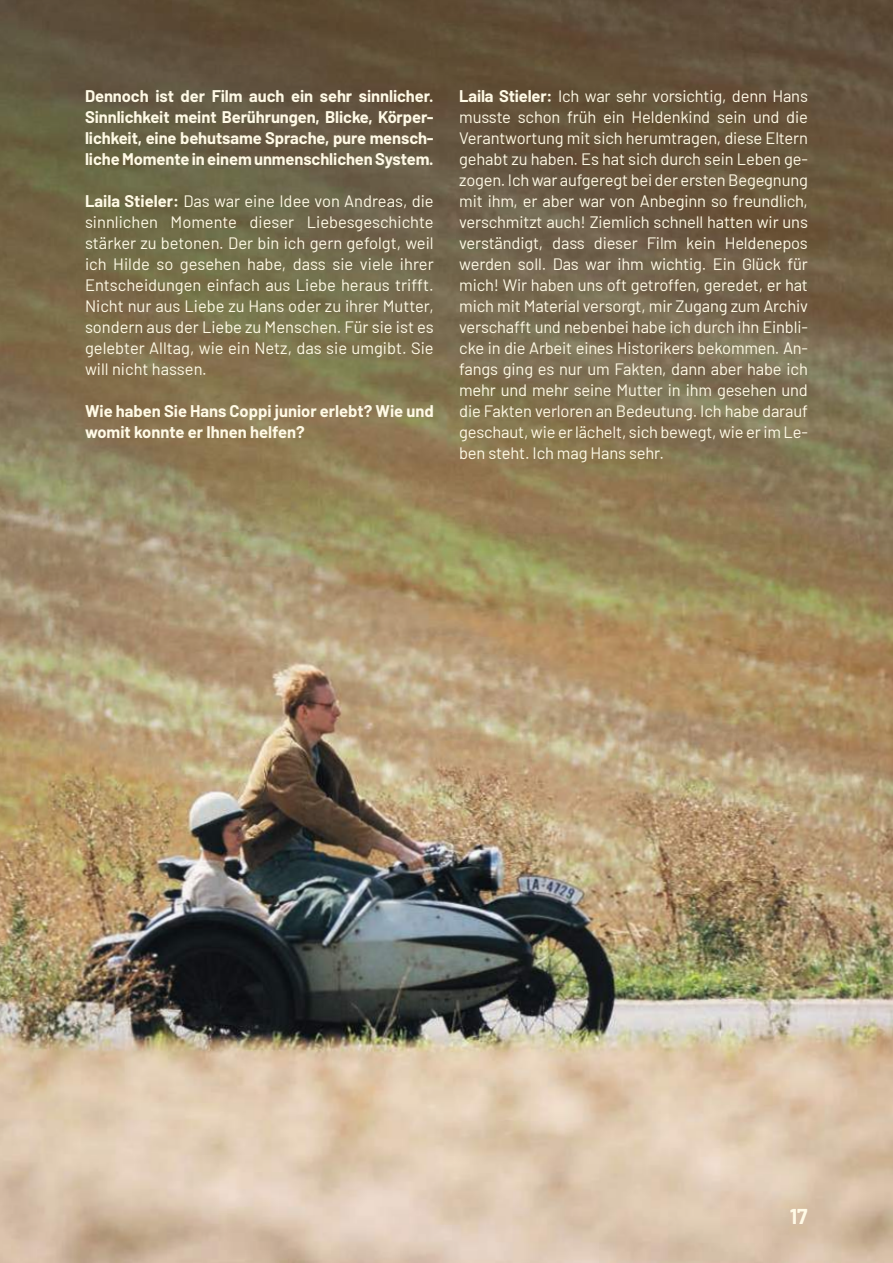
<style>
.page{position:relative;width:893px;height:1263px;background:#fff}
.page>*{position:absolute;margin:0;border:0;box-sizing:border-box;transform-origin:0 0}
.t1{font:700 21px "Barlow";color:#fffae6}
.t2{font:16.5px/21px "Barlow";letter-spacing:-.01em;color:#fffae6;text-align:justify}
.t3{font:700 16.5px/21px "Barlow";letter-spacing:-.005em;color:#fffae6;text-align:justify}
.s1{font-weight:700}
</style>
<div class="page">
<img style="left:0;top:0;width:893px;height:1263px">
<p class="t3" style="left:85px;top:84px;width:350px">Dennoch ist der Film auch ein sehr sinnlicher.<br>Sinnlichkeit meint Berührungen, Blicke, Körper&shy;lichkeit, eine behutsame Sprache, pure mensch&shy;liche Momente in einem unmenschlichen System.</p>
<p class="t2" style="left:85px;top:189px;width:350px"><span class="s1">Laila Stieler:</span> Das war eine Idee von Andreas, die sinnlichen Momente dieser Liebesgeschichte stärker zu betonen. Der bin ich gern gefolgt, weil ich Hilde so gesehen habe, dass sie viele ihrer Entscheidungen einfach aus Liebe heraus trifft.<br>Nicht nur aus Liebe zu Hans oder zu ihrer Mutter, sondern aus der Liebe zu Menschen. Für sie ist es gelebter Alltag, wie ein Netz, das sie umgibt. Sie will nicht hassen.</p>
<p class="t3" style="left:85px;top:399px;width:350px">Wie haben Sie Hans Coppi junior erlebt? Wie und womit konnte er Ihnen helfen?</p>
<p class="t2" style="left:459px;top:84px;width:350px"><span class="s1">Laila Stieler:</span> Ich war sehr vorsichtig, denn Hans musste schon früh ein Heldenkind sein und die Verantwortung mit sich herumtragen, diese Eltern gehabt zu haben. Es hat sich durch sein Leben ge&shy;zogen. Ich war aufgeregt bei der ersten Begegnung mit ihm, er aber war von Anbeginn so freundlich, verschmitzt auch! Ziemlich schnell hatten wir uns verständigt, dass dieser Film kein Heldenepos werden soll. Das war ihm wichtig. Ein Glück für mich! Wir haben uns oft getroffen, geredet, er hat mich mit Material versorgt, mir Zugang zum Archiv verschafft und nebenbei habe ich durch ihn Einbli&shy;cke in die Arbeit eines Historikers bekommen. An&shy;fangs ging es nur um Fakten, dann aber habe ich mehr und mehr seine Mutter in ihm gesehen und die Fakten verloren an Bedeutung. Ich habe darauf geschaut, wie er lächelt, sich bewegt, wie er im Le&shy;ben steht. Ich mag Hans sehr.</p>
<p class="t1" style="left:790px;top:1201px;width:19px">17</p>
</div>
